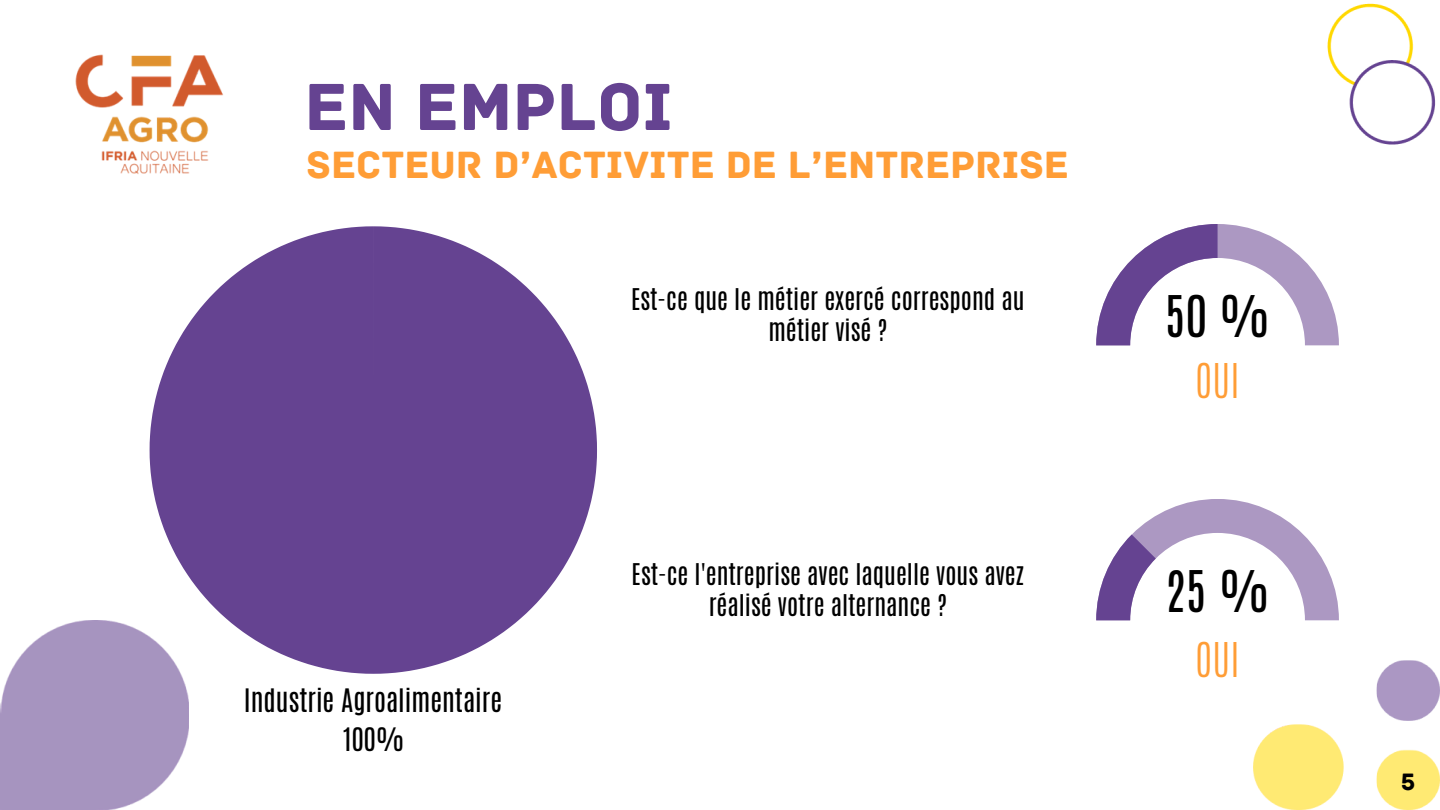
<style>
.page{position:relative;width:1440px;height:810px;background:#fff}
.page>*{position:absolute;margin:0;border:0;box-sizing:border-box;transform-origin:0 0}
.t1{font:70px "Archive";color:#654391}
.t2{font:48px "Antonio";color:#000}
.t3{font:40px "Archive";color:#ff9d36}
.t4{font:300 40px "Antonio";color:#ff9d36}
.t5{font:27px/39px "Antonio";color:#000;text-align:center}
.t6{font:25px/31.5px "Antonio";color:#000;text-align:center}
.t7{font:25px "Archive";color:#000}
</style>
<div class="page">
<img style="left:1327px;top:3px;width:109px;height:142px">
<img style="left:1253px;top:660px;width:187px;height:150px">
<img style="left:75px;top:54px;width:148px;height:120px">
<svg style="left:150px;top:226px;width:447px;height:448px;fill:#654391"></svg>
<svg style="left:1096px;top:499px;width:243px;height:121px"></svg>
<img style="left:0;top:620px;width:189px;height:190px">
<svg style="left:1096px;top:224px;width:243px;height:121px"></svg>
<p class="t1" style="left:304px;top:66px;width:371px">EN EMPLOI</p>
<p class="t3" style="left:307px;top:141px;width:764px">SECTEUR D’ACTIVITE DE L’ENTREPRISE</p>
<p class="t6" style="left:631px;top:283px;width:395px">Est-ce que le métier exercé correspond au métier visé ?</p>
<h2 class="t2" style="left:1165px;top:282px;width:106px">50 %</h2>
<p class="t4" style="left:1195px;top:352px;width:46px">OUI</p>
<p class="t5" style="left:244px;top:681px;width:260px">Industrie Agroalimentaire<br>100%</p>
<p class="t6" style="left:632px;top:558px;width:394px">Est-ce l'entreprise avec laquelle vous avez réalisé votre alternance ?</p>
<h2 class="t2" style="left:1165px;top:557px;width:106px">25 %</h2>
<h2 class="t4" style="left:1195px;top:631px;width:46px">OUI</h2>
<h2 class="t7" style="left:1402px;top:767px;width:16px">5</h2>
</div>
